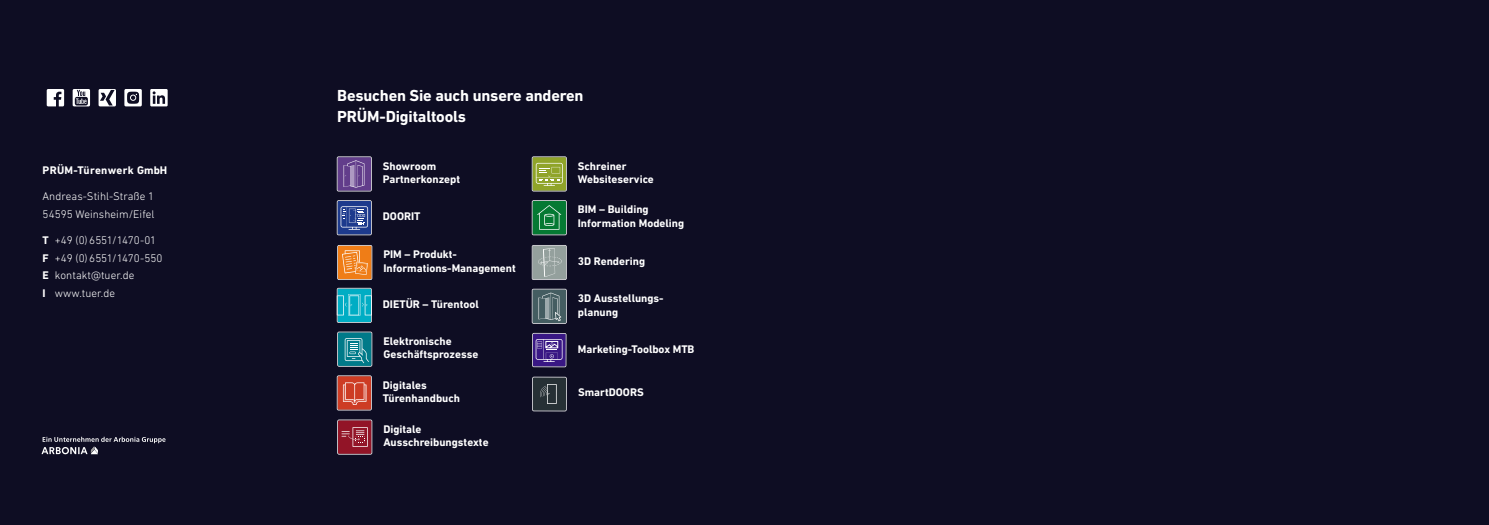
<style>
.page{position:relative;width:1489px;height:525px;background:#fff}
.page>*{position:absolute;margin:0;border:0;box-sizing:border-box;transform-origin:0 0}
.t1{font:700 16.25px/21.2px "DIN Next LT Pro";letter-spacing:-.01em;color:#fff}
.t2{font:700 11.25px/13.8px "DIN Next LT Pro";color:#fff}
.t3{font:300 11.25px/17.5px "DIN Next LT Pro";letter-spacing:.005em;color:#fff}
.t4{font:700 11.25px "DIN Next LT Pro";letter-spacing:.025em;color:#fff}
.s1{font-weight:700}
</style>
<div class="page">
<div style="left:733px;top:0;width:755px;height:524px;background:#0e0d23"></div>
<div style="left:0;top:0;width:755px;height:524px;background:#0e0d23"></div>
<svg style="left:337px;top:156px;width:35px;height:35px"></svg>
<svg style="left:337px;top:245px;width:35px;height:35px"></svg>
<svg style="left:337px;top:200px;width:35px;height:35px"></svg>
<svg style="left:531px;top:200px;width:35px;height:35px"></svg>
<svg style="left:337px;top:288px;width:35px;height:35px"></svg>
<svg style="left:337px;top:331px;width:35px;height:35px"></svg>
<svg style="left:531px;top:245px;width:35px;height:35px"></svg>
<svg style="left:337px;top:375px;width:35px;height:35px"></svg>
<svg style="left:337px;top:419px;width:35px;height:35px"></svg>
<svg style="left:532px;top:333px;width:34px;height:34px"></svg>
<svg style="left:532px;top:376px;width:34px;height:35px"></svg>
<svg style="left:531px;top:288px;width:35px;height:35px"></svg>
<svg style="left:531px;top:156px;width:35px;height:35px"></svg>
<svg style="left:47px;top:89px;width:69px;height:17px"></svg>
<div style="left:124px;top:89px;width:18px;height:17px;background:#fff"></div>
<svg style="left:127px;top:91px;width:12px;height:13px"></svg>
<svg style="left:150px;top:89px;width:18px;height:17px"></svg>
<svg style="left:41px;top:436px;width:124px;height:18px"></svg>
<p class="t4" style="left:43px;top:163px;width:126px">PRÜM-Türenwerk GmbH</p>
<p class="t3" style="left:43px;top:187px;width:113px">Andreas-Stihl-Straße 1<br>54595 Weinsheim/Eifel</p>
<p class="t3" style="left:43px;top:231px;width:121px"><span class="s1">T</span> +49 (0) 6551/1470-01<br><span class="s1">F</span> +49 (0) 6551/1470-550<br><span class="s1">E</span> kontakt@tuer.de<br><span class="s1">I</span> www.tuer.de</p>
<h1 class="t1" style="left:337px;top:85px;width:248px">Besuchen Sie auch unsere anderen<br>PRÜM-Digitaltools</h1>
<p class="t2" style="left:383px;top:159px;width:79px">Showroom<br>Partnerkonzept</p>
<p class="t2" style="left:578px;top:159px;width:77px">Schreiner<br>Websiteservice</p>
<p class="t2" style="left:383px;top:209px;width:39px">DOORIT</p>
<p class="t2" style="left:578px;top:202px;width:108px">BIM – Building<br>Information Modeling</p>
<p class="t2" style="left:383px;top:247px;width:134px">PIM – Produkt-<br>Informations-Management</p>
<p class="t2" style="left:383px;top:297px;width:97px">DIETÜR – Türentool</p>
<p class="t2" style="left:383px;top:334px;width:96px">Elektronische<br>Geschäftsprozesse</p>
<p class="t2" style="left:383px;top:377px;width:79px">Digitales<br>Türenhandbuch</p>
<p class="t2" style="left:383px;top:421px;width:107px">Digitale<br>Ausschreibungstexte</p>
<p class="t2" style="left:578px;top:254px;width:69px">3D Rendering</p>
<p class="t2" style="left:578px;top:291px;width:87px">3D Ausstellungs&shy;planung</p>
<p class="t2" style="left:578px;top:341px;width:118px">Marketing-Toolbox MTB</p>
<p class="t2" style="left:578px;top:385px;width:67px">SmartDOORS</p>
</div>
